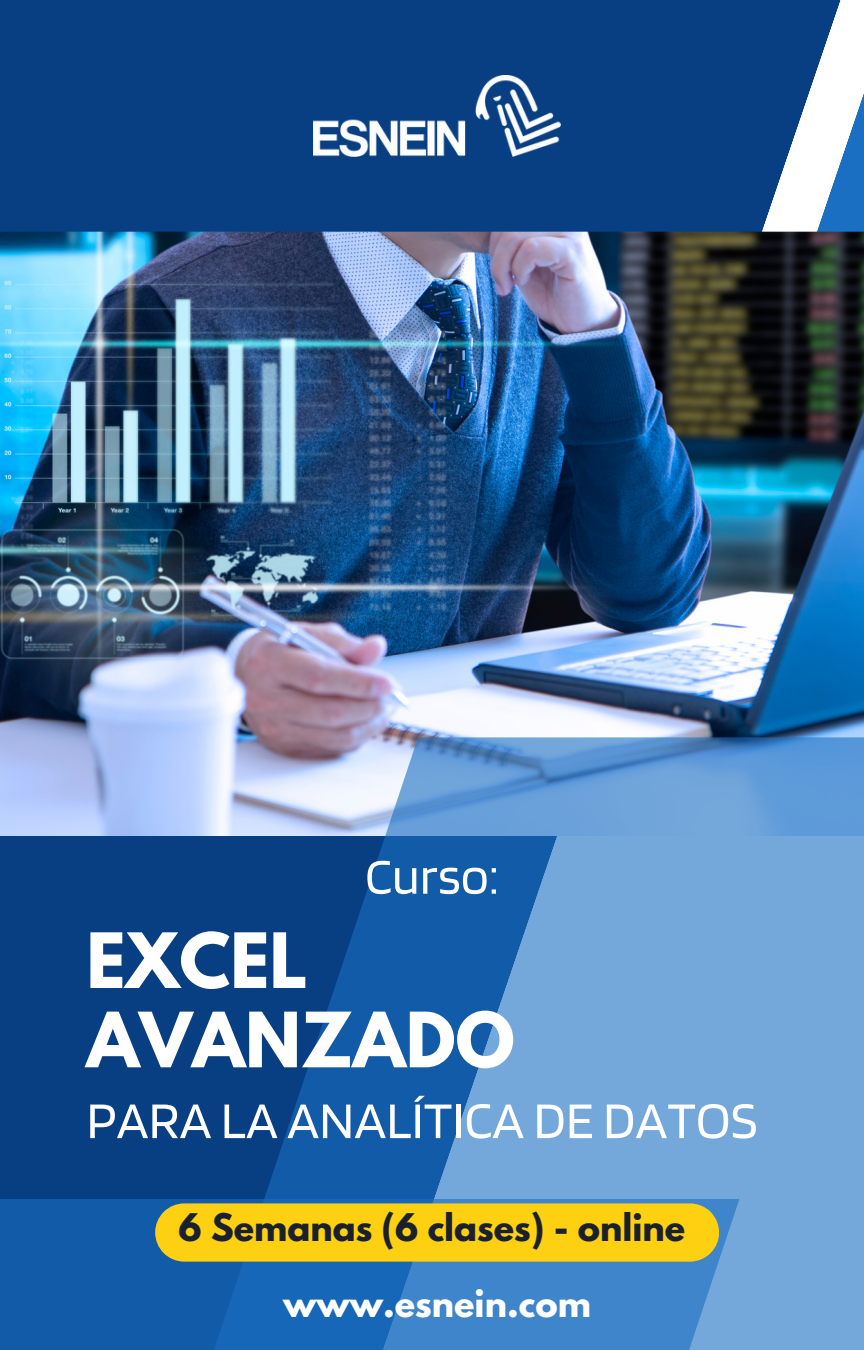
<style>
.page{position:relative;width:864px;height:1350px;background:#fff}
.page>*{position:absolute;margin:0;border:0;box-sizing:border-box;transform-origin:0 0}
.t1{font:700 67.5px "League Spartan";color:#fff}
.t2{font:53.55px "Blinker";color:#fff}
.t3{font:51.75px "Blinker";color:#fff}
.t4{font:700 33.75px "League Spartan";color:#1a212c}
.t5{font:700 33.75px "League Spartan";color:#fff}
</style>
<div class="page">
<div style="left:0;top:0;width:700px;height:1199px;background:#073f82"></div>
<svg style="left:700px;top:0;width:164px;height:232px;fill:#073f82"></svg>
<img style="left:0;top:232px;width:864px;height:604px">
<svg style="left:155px;top:737px;width:709px;height:613px;background:#5288c2"></svg>
<svg style="left:0;top:1199px;width:740px;height:151px;background:#2770ba"></svg>
<div style="left:155px;top:1203px;width:564px;height:59px;background:#fdd011"></div>
<img style="left:314px;top:76px;width:246px;height:81px">
<h1 class="t1" style="left:86px;top:927px;width:223px">EXCEL</h1>
<p class="t3" style="left:365px;top:844px;width:135px">Curso:</p>
<p class="t1" style="left:86px;top:1007px;width:430px">AVANZADO</p>
<h2 class="t2" style="left:86px;top:1087px;width:673px">PARA LA ANALÍTICA DE DATOS</h2>
<p class="t4" style="left:179px;top:1211px;width:508px">6 Semanas (6 clases) - online</p>
<h3 class="t5" style="left:283px;top:1287px;width:309px">www.esnein.com</h3>
</div>
